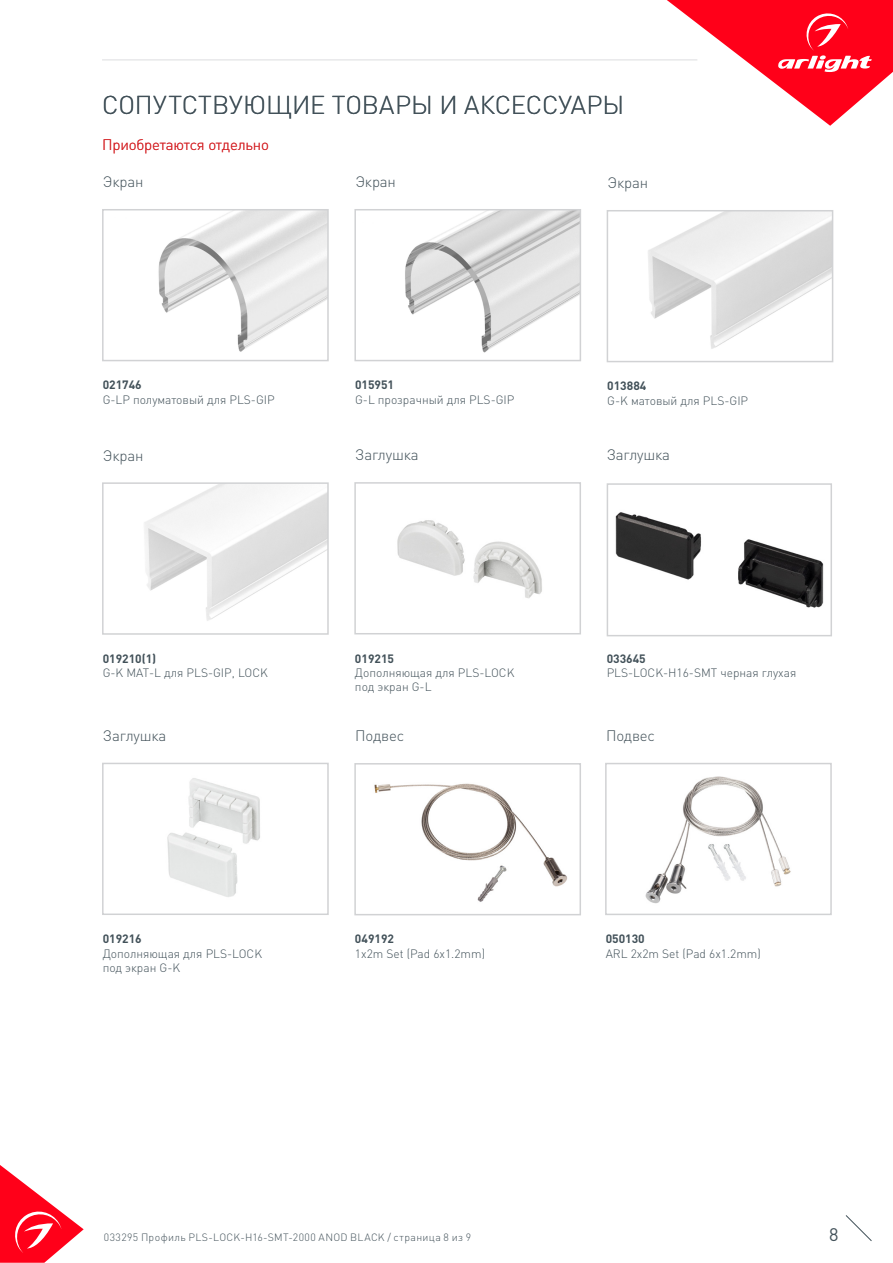
<style>
.page{position:relative;width:893px;height:1263px;background:#fff}
.page>*{position:absolute;margin:0;border:0;box-sizing:border-box;transform-origin:0 0}
.t1{font:300 25.5px "DIN Pro";color:#425159}
.t2{font:18px "DIN Pro";color:#425159}
.t3{font:300 15px "DIN Pro";letter-spacing:-.01em;color:#425159}
.t4{font:300 15px "DIN Pro";letter-spacing:-.01em;color:#d5262a}
.t5{font:300 12px/14.4px "DIN Pro";color:#425159}
.t6{font:700 12px "DIN Pro";color:#425159}
.t7{font:300 10.5px "DIN Pro";letter-spacing:.035em;color:#425159}
</style>
<div class="page">
<svg style="left:0;top:1165px;width:84px;height:98px"></svg>
<svg style="left:845px;top:1215px;width:27px;height:26px"></svg>
<svg style="left:667px;top:0;width:226px;height:126px"></svg>
<hr style="left:102px;top:60px;width:595px;height:1px;background:#dcdddf">
<img style="left:615px;top:512px;width:209px;height:96px">
<div style="left:607px;top:483px;width:225px;height:153px;border:2px solid #d1d2d4"></div>
<img style="left:144px;top:485px;width:182px;height:136px">
<div style="left:102px;top:482px;width:227px;height:153px;border:2px solid #d1d2d4"></div>
<img style="left:167px;top:778px;width:93px;height:119px">
<div style="left:102px;top:763px;width:227px;height:152px;border:2px solid #d1d2d4"></div>
<img style="left:397px;top:520px;width:145px;height:79px">
<div style="left:354px;top:482px;width:227px;height:152px;border:2px solid #d1d2d4"></div>
<img style="left:648px;top:213px;width:182px;height:136px">
<div style="left:607px;top:210px;width:226px;height:152px;border:2px solid #d1d2d4"></div>
<img style="left:158px;top:212px;width:168px;height:140px">
<div style="left:102px;top:209px;width:227px;height:152px;border:2px solid #d1d2d4"></div>
<img style="left:405px;top:212px;width:173px;height:141px">
<div style="left:354px;top:209px;width:227px;height:152px;border:2px solid #d1d2d4"></div>
<img style="left:374px;top:783px;width:194px;height:119px">
<div style="left:354px;top:763px;width:227px;height:152px;border:2px solid #d1d2d4"></div>
<img style="left:645px;top:776px;width:146px;height:128px">
<div style="left:605px;top:763px;width:227px;height:152px;border:2px solid #d1d2d4"></div>
<p class="t1" style="left:102px;top:87px;width:524px">СОПУТСТВУЮЩИЕ ТОВАРЫ И АКСЕССУАРЫ</p>
<p class="t4" style="left:102px;top:134px;width:168px">Приобретаются отдельно</p>
<p class="t3" style="left:103px;top:171px;width:42px">Экран</p>
<p class="t6" style="left:103px;top:377px;width:41px">021746</p>
<p class="t5" style="left:103px;top:392px;width:174px">G-LP полуматовый для PLS-GIP</p>
<p class="t3" style="left:355px;top:171px;width:42px">Экран</p>
<p class="t6" style="left:355px;top:377px;width:41px">015951</p>
<p class="t5" style="left:355px;top:392px;width:161px">G-L прозрачный для PLS-GIP</p>
<p class="t3" style="left:608px;top:172px;width:42px">Экран</p>
<p class="t6" style="left:607px;top:378px;width:41px">013884</p>
<p class="t5" style="left:607px;top:393px;width:142px">G-K матовый для PLS-GIP</p>
<p class="t3" style="left:103px;top:445px;width:42px">Экран</p>
<p class="t3" style="left:607px;top:445px;width:65px">Заглушка</p>
<p class="t3" style="left:355px;top:445px;width:65px">Заглушка</p>
<p class="t6" style="left:103px;top:650px;width:55px">019210(1)</p>
<p class="t5" style="left:103px;top:665px;width:167px">G-K MAT-L для PLS-GIP, LOCK</p>
<p class="t6" style="left:355px;top:650px;width:41px">019215</p>
<p class="t5" style="left:355px;top:665px;width:161px">Дополняющая для PLS-LOCK под экран G-L</p>
<p class="t6" style="left:607px;top:650px;width:41px">033645</p>
<p class="t5" style="left:607px;top:665px;width:191px">PLS-LOCK-H16-SMT черная глухая</p>
<p class="t3" style="left:103px;top:725px;width:65px">Заглушка</p>
<p class="t3" style="left:355px;top:725px;width:51px">Подвес</p>
<p class="t3" style="left:606px;top:725px;width:51px">Подвес</p>
<p class="t6" style="left:103px;top:931px;width:41px">019216</p>
<p class="t5" style="left:103px;top:945px;width:161px">Дополняющая для PLS-LOCK под экран G-K</p>
<p class="t6" style="left:355px;top:931px;width:41px">049192</p>
<p class="t5" style="left:355px;top:946px;width:132px">1x2m Set (Pad 6x1.2mm)</p>
<p class="t6" style="left:606px;top:931px;width:41px">050130</p>
<p class="t5" style="left:606px;top:946px;width:157px">ARL 2x2m Set (Pad 6x1.2mm)</p>
<p class="t7" style="left:104px;top:1230px;width:369px">033295 Профиль PLS-LOCK-H16-SMT-2000 ANOD BLACK / страница 8 из 9</p>
<h2 class="t2" style="left:829px;top:1222px;width:11px">8</h2>
</div>
